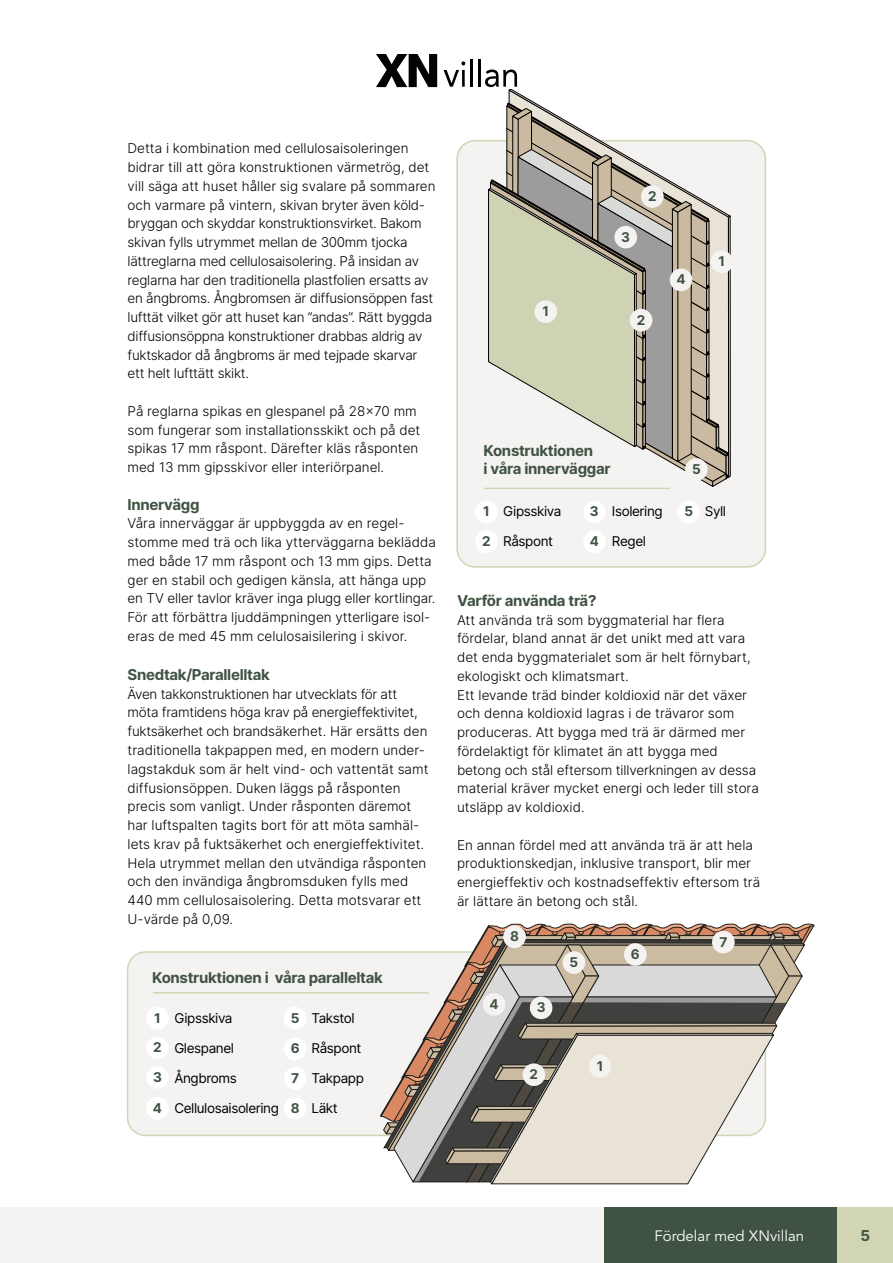
<style>
.page{position:relative;width:893px;height:1263px;background:#fff}
.page>*{position:absolute;margin:0;border:0;box-sizing:border-box;transform-origin:0 0}
.t1{font:700 15px/18.8px "Inter";letter-spacing:-.02em;color:#405343}
.t2{font:15px "Avenir LT Std";color:#fff}
.t3{font:300 13.5px/18.8px "Inter";color:#000}
.t4{font:300 13.5px/18.8px "Inter";letter-spacing:-.02em;color:#000}
.t5{font:13.5px "Inter";letter-spacing:-.03em;color:#000}
.t6{font:700 13.5px/29.5px "Inter";color:#405343}
.s1{font-weight:700;color:#405343}
</style>
<div class="page">
<div style="left:0;top:1207px;width:893px;height:56px;background:#f5f3f1"></div>
<div style="left:604px;top:1207px;width:234px;height:56px;background:#405343"></div>
<div style="left:838px;top:1207px;width:55px;height:55px;background:#d1d5b4"></div>
<svg style="left:376px;top:54px;width:61px;height:33px"></svg>
<svg style="left:443px;top:61px;width:22px;height:26px"></svg>
<hr style="left:470px;top:60px;width:3px;height:27px;background:#010202">
<hr style="left:478px;top:60px;width:3px;height:27px;background:#010202">
<div style="left:128px;top:952px;width:637px;height:183px;background:#f5f3f1;border-radius:18px"></div>
<div style="left:457px;top:141px;width:308px;height:426px;background:#f5f3f1;border-radius:18px"></div>
<div style="left:456px;top:140px;width:310px;height:428px;border:2px solid #d1d5b4;border-radius:18px"></div>
<svg style="left:485px;top:70px;width:245px;height:417px"></svg>
<div style="left:534px;top:300px;width:23px;height:23px;background:#f5f3f1;border-radius:50%"></div>
<div style="left:630px;top:309px;width:22px;height:22px;background:#f5f3f1;border-radius:50%"></div>
<div style="left:614px;top:226px;width:23px;height:22px;background:#f5f3f1;border-radius:50%"></div>
<div style="left:670px;top:269px;width:22px;height:22px;background:#f5f3f1;border-radius:50%"></div>
<div style="left:685px;top:458px;width:23px;height:23px;background:#f5f3f1;border-radius:50%"></div>
<div style="left:711px;top:251px;width:22px;height:22px;background:#f5f3f1;border-radius:50%"></div>
<div style="left:641px;top:185px;width:23px;height:23px;background:#f5f3f1;border-radius:50%"></div>
<div style="left:475px;top:501px;width:23px;height:22px;background:#fff;border-radius:50%"></div>
<div style="left:475px;top:530px;width:23px;height:23px;background:#fff;border-radius:50%"></div>
<div style="left:583px;top:501px;width:23px;height:22px;background:#fff;border-radius:50%"></div>
<div style="left:583px;top:530px;width:23px;height:23px;background:#fff;border-radius:50%"></div>
<div style="left:677px;top:501px;width:23px;height:22px;background:#fff;border-radius:50%"></div>
<hr style="left:484px;top:488px;width:186px;height:1px;background:#d1d5b4">
<hr style="left:153px;top:992px;width:276px;height:1px;background:#d1d5b4">
<div style="left:146px;top:1007px;width:23px;height:22px;background:#fff;border-radius:50%"></div>
<div style="left:146px;top:1036px;width:23px;height:23px;background:#fff;border-radius:50%"></div>
<div style="left:146px;top:1066px;width:23px;height:23px;background:#fff;border-radius:50%"></div>
<div style="left:146px;top:1097px;width:23px;height:22px;background:#fff;border-radius:50%"></div>
<div style="left:284px;top:1007px;width:22px;height:22px;background:#fff;border-radius:50%"></div>
<div style="left:284px;top:1037px;width:22px;height:23px;background:#fff;border-radius:50%"></div>
<div style="left:284px;top:1067px;width:22px;height:23px;background:#fff;border-radius:50%"></div>
<div style="left:284px;top:1097px;width:22px;height:22px;background:#fff;border-radius:50%"></div>
<svg style="left:380px;top:924px;width:434px;height:260px"></svg>
<div style="left:589px;top:1055px;width:22px;height:22px;background:#f5f3f1;border-radius:50%"></div>
<div style="left:523px;top:1063px;width:22px;height:23px;background:#f5f3f1;border-radius:50%"></div>
<div style="left:530px;top:996px;width:22px;height:23px;background:#f5f3f1;border-radius:50%"></div>
<div style="left:483px;top:993px;width:22px;height:23px;background:#f5f3f1;border-radius:50%"></div>
<div style="left:563px;top:951px;width:22px;height:23px;background:#f5f3f1;border-radius:50%"></div>
<div style="left:624px;top:943px;width:23px;height:23px;background:#f5f3f1;border-radius:50%"></div>
<div style="left:712px;top:931px;width:23px;height:22px;background:#f5f3f1;border-radius:50%"></div>
<div style="left:503px;top:925px;width:23px;height:23px;background:#f5f3f1;border-radius:50%"></div>
<p class="t4" style="left:128px;top:139px;width:310px">Detta i kombination med cellulosaisoleringen bidrar till att göra konstruktionen värmetrög, det vill säga att huset håller sig svalare på sommaren och varmare på vintern, skivan bryter även köld&shy;bryggan och skyddar konstruktionsvirket. Bakom skivan fylls utrymmet mellan de 300mm tjocka lättreglarna med cellulosaisolering. På insidan av reglarna har den traditionella plastfolien ersatts av en ångbroms. Ångbromsen är diffusionsöppen fast lufttät vilket gör att huset kan ”andas”. Rätt byggda diffusionsöppna konstruktioner drabbas aldrig av fuktskador då ångbroms är med tejpade skarvar ett helt lufttätt skikt.</p>
<p class="t3" style="left:128px;top:401px;width:294px">På reglarna spikas en glespanel på 28x70 mm som fungerar som installationsskikt och på det spikas 17 mm råspont. Därefter kläs råsponten med 13 mm gipsskivor eller interiörpanel.</p>
<p class="t1" style="left:128px;top:494px;width:74px">Innervägg</p>
<p class="t3" style="left:128px;top:514px;width:310px">Våra innerväggar är uppbyggda av en regel&shy;stomme med trä och lika ytterväggarna beklädda med både 17 mm råspont och 13 mm gips. Detta ger en stabil och gedigen känsla, att hänga upp en TV eller tavlor kräver inga plugg eller kortlingar.<br>För att förbättra ljuddämpningen ytterligare isol&shy;eras de med 45 mm celulosaisilering i skivor.</p>
<p class="t1" style="left:128px;top:665px;width:144px">Snedtak/Parallelltak</p>
<p class="t3" style="left:128px;top:684px;width:302px">Även takkonstruktionen har utvecklats för att möta framtidens höga krav på energieffektivitet, fuktsäkerhet och brandsäkerhet. Här ersätts den traditionella takpappen med, en modern under&shy;lagstakduk som är helt vind- och vattentät samt diffusionsöppen. Duken läggs på råsponten precis som vanligt. Under råsponten däremot har luftspalten tagits bort för att möta samhäl&shy;lets krav på fuktsäkerhet och energieffektivitet.<br>Hela utrymmet mellan den utvändiga råsponten och den invändiga ångbromsduken fylls med 440 mm cellulosaisolering. Detta motsvarar ett U-värde på 0,09.</p>
<p class="t1" style="left:152px;top:968px;width:232px">Konstruktionen i våra paralleltak</p>
<p class="t6" style="left:154px;top:1002px;width:8px">1</p>
<p class="t6" style="left:153px;top:1032px;width:10px">2</p>
<p class="t6" style="left:153px;top:1062px;width:10px">3</p>
<p class="t6" style="left:153px;top:1092px;width:11px">4</p>
<p class="t5" style="left:174px;top:1008px;width:60px">Gipsskiva</p>
<p class="t5" style="left:174px;top:1038px;width:61px">Glespanel</p>
<p class="t5" style="left:174px;top:1068px;width:64px">Ångbroms</p>
<p class="t5" style="left:174px;top:1098px;width:106px">Cellulosaisolering</p>
<p class="t6" style="left:291px;top:1002px;width:10px">5</p>
<p class="t6" style="left:291px;top:1033px;width:10px">6<br>7</p>
<p class="t6" style="left:291px;top:1092px;width:10px">8</p>
<p class="t5" style="left:311px;top:1008px;width:45px">Takstol</p>
<p class="t5" style="left:311px;top:1038px;width:51px">Råspont</p>
<p class="t5" style="left:311px;top:1068px;width:54px">Takpapp</p>
<p class="t5" style="left:311px;top:1098px;width:28px">Läkt</p>
<p class="t6" style="left:542px;top:296px;width:8px">1</p>
<p class="t6" style="left:621px;top:221px;width:10px">3</p>
<p class="t6" style="left:648px;top:181px;width:10px">2</p>
<p class="t6" style="left:637px;top:304px;width:10px">2</p>
<p class="t6" style="left:676px;top:264px;width:11px">4</p>
<p class="t6" style="left:718px;top:246px;width:8px">1</p>
<p class="t1" style="left:484px;top:440px;width:128px">Konstruktionen<br>i våra innerväggar</p>
<p class="t6" style="left:692px;top:454px;width:10px">5</p>
<p class="t6" style="left:483px;top:496px;width:8px">1</p>
<p class="t6" style="left:482px;top:526px;width:10px">2</p>
<p class="t5" style="left:503px;top:502px;width:60px">Gipsskiva</p>
<p class="t5" style="left:503px;top:532px;width:51px">Råspont</p>
<p class="t6" style="left:590px;top:496px;width:10px">3</p>
<p class="t6" style="left:590px;top:526px;width:11px">4</p>
<p class="t5" style="left:612px;top:502px;width:52px">Isolering</p>
<p class="t5" style="left:612px;top:532px;width:36px">Regel</p>
<p class="t5" style="left:684px;top:502px;width:43px"><span class="s1">5</span> Syll</p>
<p class="t1" style="left:457px;top:590px;width:141px">Varför använda trä?</p>
<p class="t3" style="left:457px;top:610px;width:303px">Att använda trä som byggmaterial har flera fördelar, bland annat är det unikt med att vara det enda byggmaterialet som är helt förnybart, ekologiskt och klimatsmart.<br>Ett levande träd binder koldioxid när det växer och denna koldioxid lagras i de trävaror som produceras. Att bygga med trä är därmed mer fördelaktigt för klimatet än att bygga med betong och stål eftersom tillverkningen av dessa material kräver mycket energi och leder till stora utsläpp av koldioxid.</p>
<p class="t3" style="left:457px;top:835px;width:305px">En annan fördel med att använda trä är att hela produktionskedjan, inklusive transport, blir mer energieffektiv och kostnadseffektiv eftersom trä är lättare än betong och stål.</p>
<p class="t6" style="left:510px;top:921px;width:10px">8</p>
<p class="t6" style="left:490px;top:989px;width:11px">4</p>
<p class="t6" style="left:537px;top:992px;width:10px">3</p>
<p class="t6" style="left:530px;top:1059px;width:10px">2</p>
<p class="t6" style="left:570px;top:947px;width:10px">5</p>
<p class="t6" style="left:597px;top:1050px;width:8px">1</p>
<p class="t6" style="left:631px;top:939px;width:10px">6</p>
<p class="t6" style="left:719px;top:926px;width:10px">7</p>
<p class="t2" style="left:654px;top:1227px;width:151px">Fördelar med XNvillan</p>
<p class="t1" style="left:860px;top:1225px;width:11px">5</p>
</div>
